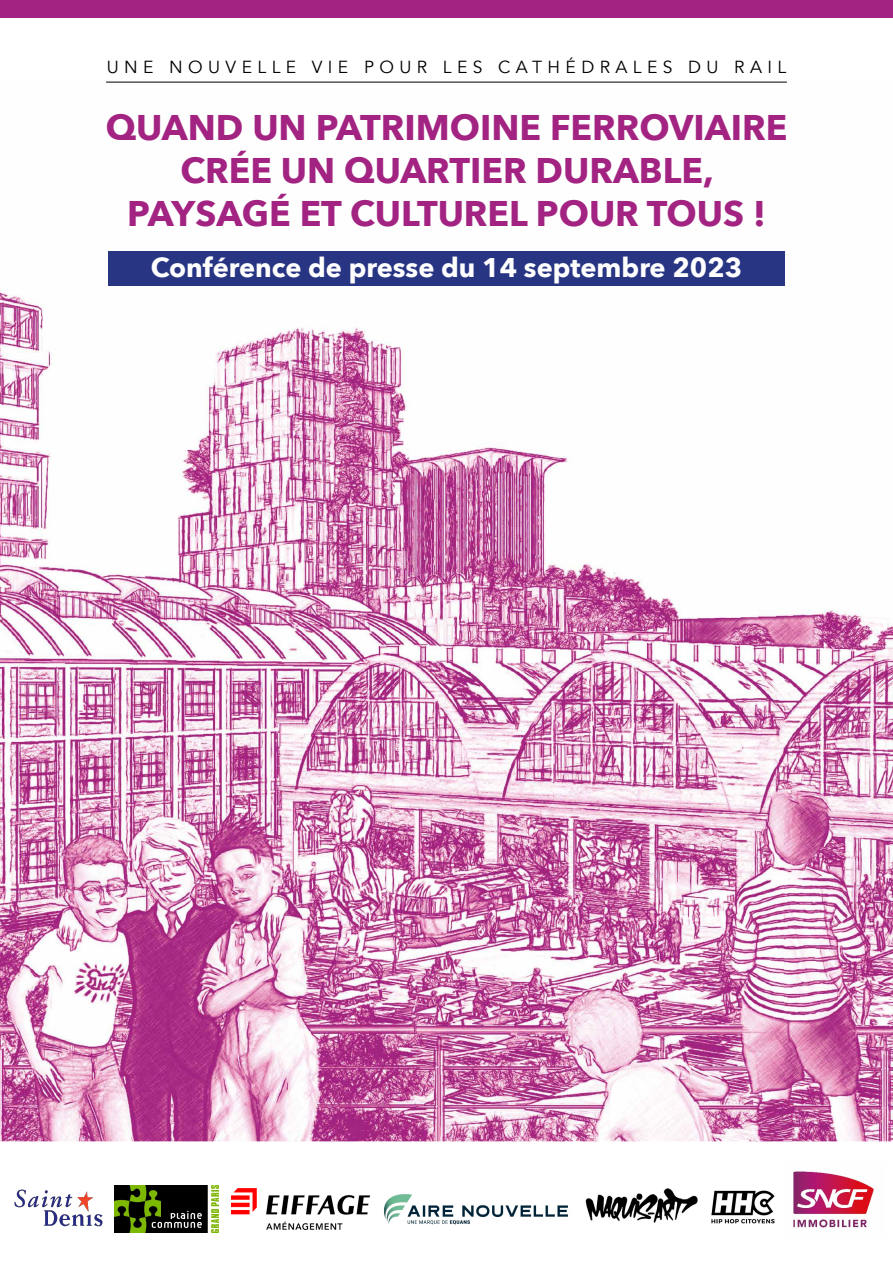
<style>
.page{position:relative;width:893px;height:1263px;background:#fff}
.page>*{position:absolute;margin:0;border:0;box-sizing:border-box;transform-origin:0 0}
.t1{font:700 35.55px/42.8px "Avenir Next";color:#a22381;text-align:center}
.t2{font:700 27px "Avenir Next";color:#fff}
.t3{font:17.4px "Avenir";letter-spacing:.31em;color:#000}
</style>
<div class="page">
<img style="left:0;top:81px;width:893px;height:1061px">
<div style="left:108px;top:252px;width:676px;height:34px;background:#283583"></div>
<hr style="left:106px;top:82px;width:681px;height:1px;background:#000">
<img style="left:14px;top:1190px;width:88px;height:36px">
<img style="left:114px;top:1185px;width:105px;height:47px">
<img style="left:231px;top:1188px;width:139px;height:41px">
<img style="left:384px;top:1194px;width:184px;height:31px">
<img style="left:793px;top:1171px;width:81px;height:57px">
<img style="left:585px;top:1188px;width:113px;height:35px">
<img style="left:711px;top:1190px;width:64px;height:34px">
<div style="left:0;top:0;width:893px;height:19px;background:#a22381"></div>
<div style="left:0;top:18px;width:893px;height:23px;background:#fff"></div>
<p class="t3" style="left:107px;top:56px;width:681px">UNE NOUVELLE VIE POUR LES CATHÉDRALES DU RAIL</p>
<p class="t1" style="left:106px;top:106px;width:683px">QUAND UN PATRIMOINE FERROVIAIRE<br>CRÉE UN QUARTIER DURABLE,<br>PAYSAGÉ ET CULTUREL POUR TOUS !</p>
<p class="t2" style="left:151px;top:245px;width:593px">Conférence de presse du 14 septembre 2023</p>
</div>
